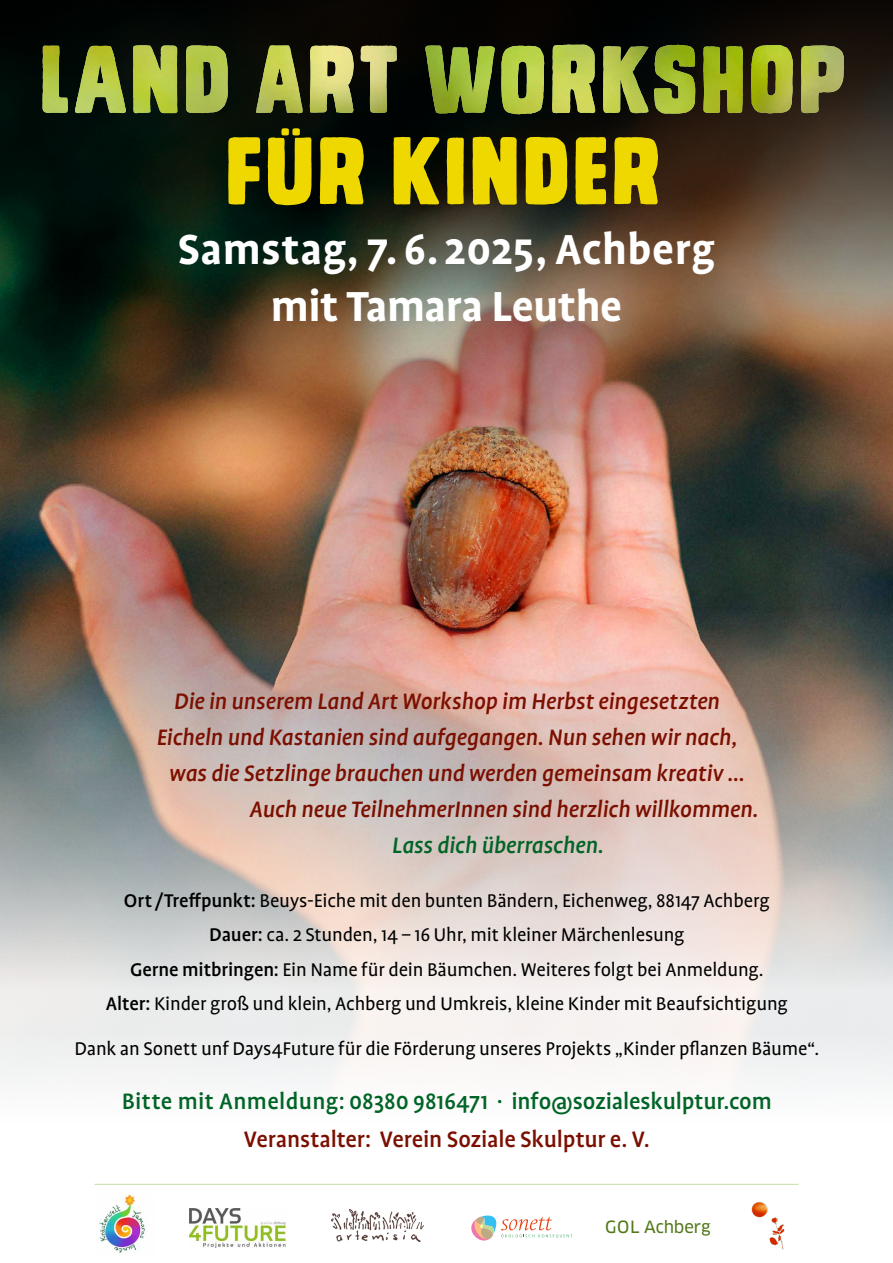
<style>
.page{position:relative;width:893px;height:1263px;background:#fff}
.page>*{position:absolute;margin:0;border:0;box-sizing:border-box;transform-origin:0 0}
.t1{font:700 48px/57.6px "Profile Pro";letter-spacing:.005em;color:#fff;text-align:center}
.t2{font:italic 500 25.5px "Profile Pro";letter-spacing:-.01em;color:#7b0f00}
.t3{font:500 25.5px "Profile Pro";letter-spacing:-.005em;color:#006427}
.t4{font:500 25.5px "Profile Pro";letter-spacing:-.01em;color:#7b0f00}
.t5{font:italic 500 25.5px "Profile Pro";letter-spacing:-.01em;color:#006427}
.t6{font:21px/34.5px "Profile Pro";letter-spacing:-.01em;color:#000;text-align:center}
.t7{font:16.5px "Clan Pro News";letter-spacing:-.005em;color:#527818}
.s1{font-weight:500}
</style>
<div class="page">
<img style="left:0;top:493px;width:893px;height:113px">
<img style="left:0;top:606px;width:893px;height:642px">
<img style="left:0;top:300px;width:893px;height:193px">
<div style="left:0;top:1029px;width:893px;height:166px;background:#fff"></div>
<svg style="left:0;top:0;width:893px;height:300px;background:#29291e"></svg>
<div style="left:317px;top:1208px;width:121px;height:35px;background:#fff"></div>
<img style="left:331px;top:1209px;width:93px;height:33px">
<img style="left:751px;top:1199px;width:35px;height:51px">
<img style="left:94px;top:1195px;width:62px;height:59px">
<img style="left:189px;top:1208px;width:98px;height:39px">
<svg style="left:466px;top:1212px;width:106px;height:35px"></svg>
<svg style="left:228px;top:128px;width:430px;height:77px;background:#8e8203"></svg>
<svg style="left:43px;top:45px;width:801px;height:69px;background:#727d2f"></svg>
<img style="left:552px;top:45px;width:31px;height:68px">
<hr style="left:94px;top:1184px;width:705px;height:1px;background:#c8dea1">
<h1 class="t1" style="left:178px;top:221px;width:539px">Samstag, 7.6.2025, Achberg mit Tamara Leuthe</h1>
<p class="t2" style="left:174px;top:686px;width:548px">Die in unserem Land Art Workshop im Herbst eingesetzten</p>
<p class="t2" style="left:156px;top:722px;width:582px">Eicheln und Kastanien sind aufgegangen. Nun sehen wir nach,</p>
<p class="t2" style="left:169px;top:758px;width:577px">was die Setzlinge brauchen und werden gemeinsam kreativ ...</p>
<p class="t2" style="left:249px;top:794px;width:510px">Auch neue TeilnehmerInnen sind herzlich willkommen.</p>
<p class="t5" style="left:392px;top:830px;width:213px">Lass dich überraschen.</p>
<p class="t6" style="left:106px;top:884px;width:683px"><span class="s1">Ort /Treffpunkt:</span> Beuys-Eiche mit den bunten Bändern, Eichenweg, 88147 Achberg <span class="s1">Dauer:</span> ca. 2 Stunden, 14 – 16 Uhr, mit kleiner Märchenlesung<br><span class="s1">Gerne mitbringen:</span> Ein Name für dein Bäumchen. Weiteres folgt bei Anmeldung.<br><span class="s1">Alter:</span> Kinder groß und klein, Achberg und Umkreis, kleine Kinder mit Beaufsichtigung</p>
<p class="t6" style="left:75px;top:1032px;width:746px">Dank an Sonett unf Days4Future für die Förderung unseres Projekts „Kinder pflanzen Bäume“.</p>
<p class="t3" style="left:122px;top:1087px;width:652px">Bitte mit Anmeldung: 08380 9816471 · info@sozialeskulptur.com</p>
<p class="t4" style="left:244px;top:1124px;width:407px">Veranstalter: Verein Soziale Skulptur e. V.</p>
<p class="t7" style="left:605px;top:1217px;width:107px">GOL Achberg</p>
</div>
